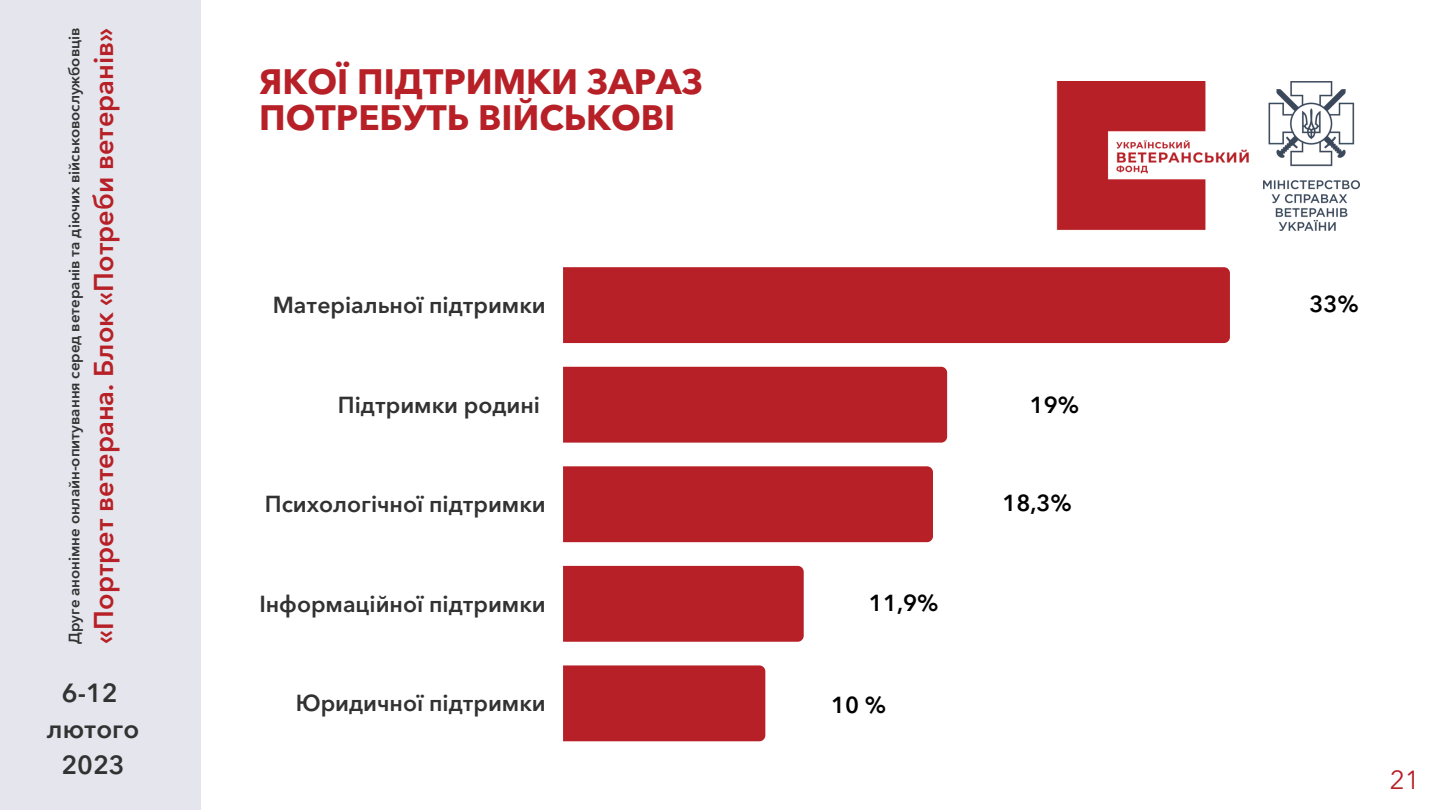
<style>
.page{position:relative;width:1440px;height:810px;background:#fff}
.page>*{position:absolute;margin:0;border:0;box-sizing:border-box;transform-origin:0 0}
.t1{font:700 35px/35.2px "Avenir Next Cyr";color:#b72026}
.t2{font:600 27px "Avenir Next Cyr";color:#b72026}
.t3{font:600 26px/36px "Avenir Next Cyr";color:#323232;text-align:center}
.t4{font:26px "Avenir Next Cyr";color:#b72026}
.t5{font:600 23px "Avenir Next Cyr";color:#323232}
.t6{font:600 23px "Avenir Next Cyr";color:#000}
.t7{font:600 15px "Avenir Next Cyr";color:#323232}
</style>
<div class="page">
<img style="left:1056px;top:81px;width:193px;height:149px">
<img style="left:1263px;top:81px;width:96px;height:149px">
<div style="left:0;top:0;width:201px;height:810px;background:#e5e6ed"></div>
<div style="left:563px;top:267px;width:667px;height:76px;background:#b72026"></div>
<div style="left:563px;top:367px;width:384px;height:76px;background:#b72026"></div>
<div style="left:563px;top:466px;width:370px;height:76px;background:#b72026"></div>
<div style="left:563px;top:566px;width:241px;height:76px;background:#b72026"></div>
<div style="left:563px;top:665px;width:202px;height:76px;background:#b72026"></div>
<p class="t7" style="left:65px;top:644px;width:617px;rotate:-90deg">Друге анонімне онлайн-опитування серед ветеранів та діючих військовослужбовців</p>
<p class="t2" style="left:87px;top:644px;width:617px;rotate:-90deg">«Портрет ветерана. Блок «Потреби ветеранів»</p>
<p class="t3" style="left:47px;top:675px;width:94px">6-12 лютого<br>2023</p>
<h1 class="t1" style="left:259px;top:64px;width:445px">ЯКОЇ ПІДТРИМКИ ЗАРАЗ<br>ПОТРЕБУТЬ ВІЙСЬКОВІ</h1>
<p class="t5" style="left:273px;top:291px;width:275px">Матеріальної підтримки</p>
<p class="t5" style="left:338px;top:390px;width:204px">Підтримки родині</p>
<p class="t5" style="left:265px;top:490px;width:282px">Психологічної підтримки</p>
<p class="t5" style="left:259px;top:589px;width:288px">Інформаційної підтримки</p>
<p class="t5" style="left:296px;top:689px;width:251px">Юридичної підтримки</p>
<p class="t6" style="left:869px;top:589px;width:71px">11,9%</p>
<p class="t6" style="left:831px;top:691px;width:57px">10%</p>
<p class="t6" style="left:1030px;top:391px;width:51px">19%</p>
<p class="t6" style="left:1002px;top:489px;width:71px">18,3%</p>
<p class="t6" style="left:1310px;top:290px;width:51px">33%</p>
<p class="t4" style="left:1390px;top:764px;width:32px">21</p>
</div>
